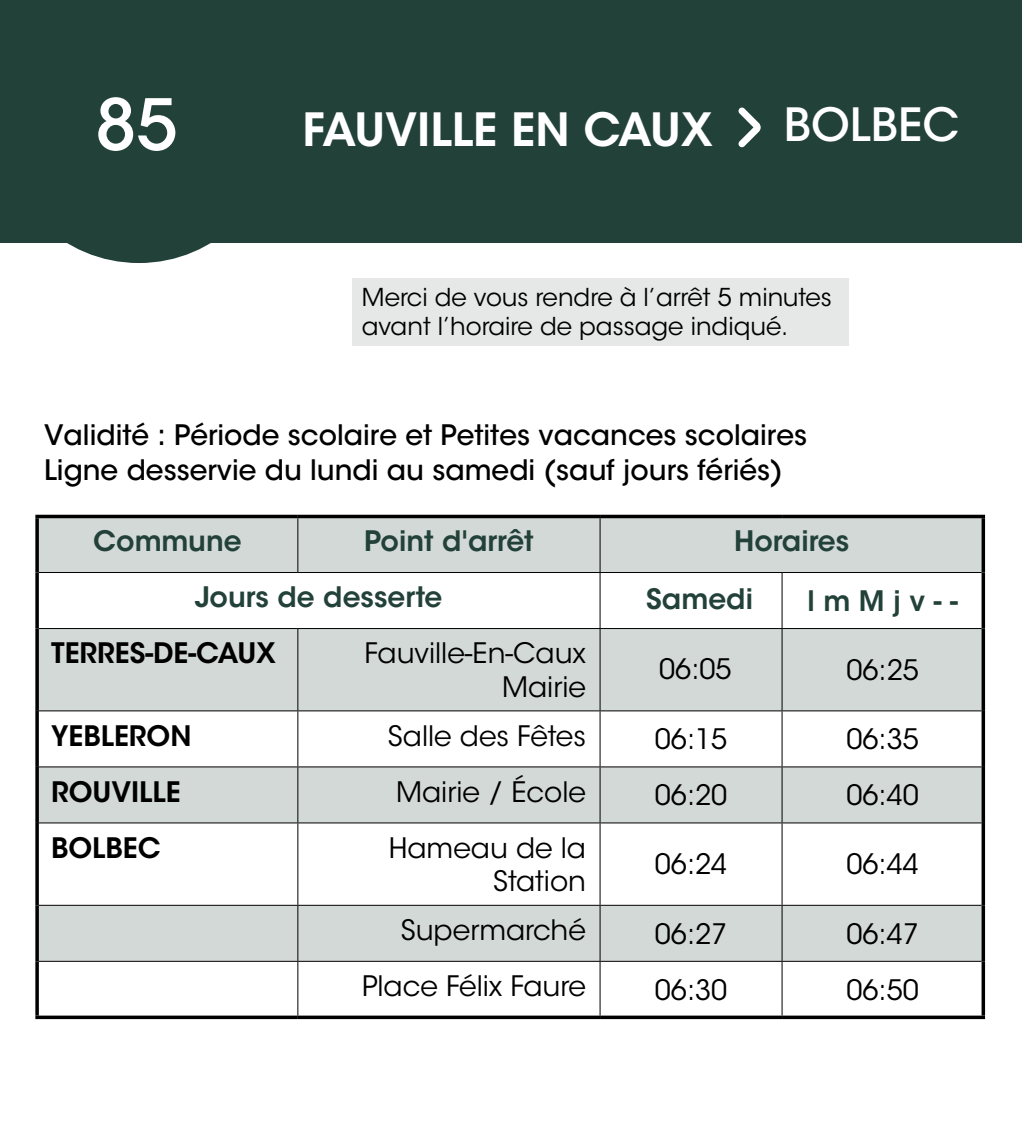
<style>
.page{position:relative;width:1022px;height:1125px;background:#fff}
.page>*{position:absolute;margin:0;border:0;box-sizing:border-box;transform-origin:0 0}
.t1{font:500 70px "ITC Avant Garde Std";color:#fff}
.t2{font:600 45.5px "ITC Avant Garde Std";color:#fff}
.t3{font:500 45.5px "ITC Avant Garde Std";color:#fff}
.t4{font:28px/33.6px "ITC Avant Garde Std";color:#000;text-align:right}
.t5{font:500 28px/35px "ITC Avant Garde Std";color:#000}
.t6{font:600 28px "ITC Avant Garde Std";color:#224139}
.t7{font:600 28px "ITC Avant Garde Std";color:#000}
.t8{font:24.5px/29.4px "ITC Avant Garde Std";color:#000}
</style>
<div class="page">
<div style="left:0;top:0;width:1022px;height:242px;background:#224139"></div>
<svg style="left:0;top:242px;width:278px;height:21px"></svg>
<svg style="left:738px;top:107px;width:23px;height:40px"></svg>
<div style="left:352px;top:278px;width:496px;height:67px;background:#e6e8e8"></div>
<svg style="left:39px;top:518px;width:943px;height:442px;fill:#d3d9d7"></svg>
<svg style="left:35px;top:514px;width:263px;height:4px"></svg>
<svg style="left:35px;top:518px;width:4px;height:54px"></svg>
<svg style="left:298px;top:514px;width:302px;height:4px"></svg>
<svg style="left:600px;top:514px;width:182px;height:4px"></svg>
<svg style="left:782px;top:514px;width:203px;height:4px"></svg>
<hr style="left:982px;top:518px;width:3px;height:54px;background:#000">
<svg style="left:35px;top:572px;width:4px;height:56px"></svg>
<hr style="left:982px;top:572px;width:3px;height:56px;background:#000">
<svg style="left:35px;top:628px;width:4px;height:83px"></svg>
<hr style="left:982px;top:628px;width:3px;height:83px;background:#000">
<svg style="left:35px;top:711px;width:4px;height:56px"></svg>
<hr style="left:982px;top:711px;width:3px;height:56px;background:#000">
<svg style="left:35px;top:767px;width:4px;height:56px"></svg>
<hr style="left:982px;top:767px;width:3px;height:56px;background:#000">
<svg style="left:35px;top:823px;width:4px;height:82px"></svg>
<hr style="left:982px;top:823px;width:3px;height:82px;background:#000">
<svg style="left:35px;top:905px;width:4px;height:56px"></svg>
<hr style="left:982px;top:905px;width:3px;height:56px;background:#000">
<svg style="left:35px;top:961px;width:4px;height:54px"></svg>
<hr style="left:982px;top:961px;width:3px;height:54px;background:#000">
<svg style="left:35px;top:1015px;width:263px;height:4px"></svg>
<svg style="left:298px;top:1015px;width:302px;height:4px"></svg>
<svg style="left:600px;top:1015px;width:182px;height:4px"></svg>
<svg style="left:782px;top:1015px;width:203px;height:4px"></svg>
<hr style="left:297px;top:518px;width:1px;height:54px;background:#000">
<hr style="left:599px;top:518px;width:2px;height:54px;background:#000">
<hr style="left:39px;top:572px;width:259px;height:1px;background:#000">
<hr style="left:298px;top:572px;width:302px;height:1px;background:#000">
<hr style="left:600px;top:572px;width:182px;height:1px;background:#000">
<hr style="left:599px;top:573px;width:2px;height:55px;background:#000">
<hr style="left:782px;top:572px;width:200px;height:1px;background:#000">
<hr style="left:781px;top:573px;width:2px;height:55px;background:#000">
<hr style="left:39px;top:628px;width:259px;height:1px;background:#000">
<hr style="left:298px;top:628px;width:302px;height:1px;background:#000">
<hr style="left:297px;top:629px;width:1px;height:81px;background:#000">
<hr style="left:600px;top:628px;width:182px;height:1px;background:#000">
<hr style="left:599px;top:629px;width:2px;height:81px;background:#000">
<hr style="left:782px;top:628px;width:200px;height:1px;background:#000">
<hr style="left:781px;top:629px;width:2px;height:81px;background:#000">
<hr style="left:39px;top:710px;width:259px;height:1px;background:#000">
<hr style="left:298px;top:710px;width:302px;height:1px;background:#000">
<hr style="left:297px;top:711px;width:1px;height:55px;background:#000">
<hr style="left:600px;top:710px;width:182px;height:1px;background:#000">
<hr style="left:599px;top:711px;width:2px;height:55px;background:#000">
<hr style="left:782px;top:710px;width:200px;height:1px;background:#000">
<hr style="left:781px;top:711px;width:2px;height:55px;background:#000">
<hr style="left:39px;top:766px;width:259px;height:1px;background:#000">
<hr style="left:298px;top:766px;width:302px;height:1px;background:#000">
<hr style="left:297px;top:767px;width:1px;height:55px;background:#000">
<hr style="left:600px;top:766px;width:182px;height:1px;background:#000">
<hr style="left:599px;top:767px;width:2px;height:55px;background:#000">
<hr style="left:782px;top:766px;width:200px;height:1px;background:#000">
<hr style="left:781px;top:767px;width:2px;height:55px;background:#000">
<hr style="left:39px;top:822px;width:259px;height:1px;background:#000">
<hr style="left:298px;top:822px;width:302px;height:1px;background:#000">
<hr style="left:297px;top:823px;width:1px;height:81px;background:#000">
<hr style="left:600px;top:822px;width:182px;height:1px;background:#000">
<hr style="left:599px;top:823px;width:2px;height:81px;background:#000">
<hr style="left:782px;top:822px;width:200px;height:1px;background:#000">
<hr style="left:781px;top:823px;width:2px;height:81px;background:#000">
<hr style="left:39px;top:904px;width:259px;height:1px;background:#000">
<hr style="left:298px;top:904px;width:302px;height:1px;background:#000">
<hr style="left:297px;top:905px;width:1px;height:55px;background:#000">
<hr style="left:600px;top:904px;width:182px;height:1px;background:#000">
<hr style="left:599px;top:905px;width:2px;height:55px;background:#000">
<hr style="left:782px;top:904px;width:200px;height:1px;background:#000">
<hr style="left:781px;top:905px;width:2px;height:55px;background:#000">
<hr style="left:39px;top:960px;width:259px;height:1px;background:#000">
<hr style="left:298px;top:960px;width:302px;height:1px;background:#000">
<hr style="left:297px;top:961px;width:1px;height:54px;background:#000">
<hr style="left:600px;top:960px;width:182px;height:1px;background:#000">
<hr style="left:599px;top:961px;width:2px;height:54px;background:#000">
<hr style="left:782px;top:960px;width:200px;height:1px;background:#000">
<hr style="left:781px;top:961px;width:2px;height:54px;background:#000">
<h1 class="t1" style="left:95px;top:81px;width:84px">85</h1>
<h2 class="t2" style="left:303px;top:100px;width:412px">FAUVILLE EN CAUX</h2>
<h2 class="t3" style="left:784px;top:96px;width:177px">BOLBEC</h2>
<p class="t8" style="left:362px;top:283px;width:471px">Merci de vous rendre à l’arrêt 5 minutes avant l’horaire de passage indiqué.</p>
<p class="t5" style="left:44px;top:417px;width:765px">Validité : Période scolaire et Petites vacances scolaires<br>Ligne desservie du lundi au samedi (sauf jours fériés)</p>
<p class="t6" style="left:93px;top:523px;width:150px">Commune</p>
<p class="t6" style="left:364px;top:523px;width:171px">Point d'arrêt</p>
<p class="t6" style="left:734px;top:523px;width:116px">Horaires</p>
<p class="t6" style="left:195px;top:579px;width:249px">Jours de desserte</p>
<p class="t6" style="left:808px;top:583px;width:152px">l m M j v - -</p>
<p class="t7" style="left:51px;top:635px;width:227px">TERRES-DE-CAUX</p>
<p class="t4" style="left:364px;top:636px;width:223px">Fauville-En-Caux<br>Mairie</p>
<p class="t6" style="left:646px;top:580px;width:108px">Samedi</p>
<p class="t4" style="left:659px;top:652px;width:74px">06:05</p>
<p class="t4" style="left:846px;top:653px;width:74px">06:25</p>
<p class="t7" style="left:51px;top:717px;width:142px">YEBLERON</p>
<p class="t4" style="left:388px;top:719px;width:200px">Salle des Fêtes</p>
<p class="t4" style="left:655px;top:722px;width:74px">06:15</p>
<p class="t4" style="left:846px;top:722px;width:74px">06:35</p>
<p class="t7" style="left:51px;top:773px;width:131px">ROUVILLE</p>
<p class="t4" style="left:396px;top:775px;width:191px">Mairie / École</p>
<p class="t4" style="left:655px;top:778px;width:74px">06:20</p>
<p class="t4" style="left:846px;top:778px;width:74px">06:40</p>
<p class="t7" style="left:51px;top:829px;width:111px">BOLBEC</p>
<p class="t4" style="left:389px;top:831px;width:199px">Hameau de la<br>Station</p>
<p class="t4" style="left:655px;top:848px;width:74px">06:24</p>
<p class="t4" style="left:846px;top:848px;width:74px">06:44</p>
<p class="t4" style="left:401px;top:913px;width:187px">Supermarché</p>
<p class="t4" style="left:655px;top:917px;width:74px">06:27</p>
<p class="t4" style="left:846px;top:917px;width:74px">06:47</p>
<p class="t4" style="left:362px;top:969px;width:225px">Place Félix Faure</p>
<p class="t4" style="left:655px;top:973px;width:74px">06:30</p>
<p class="t4" style="left:846px;top:973px;width:74px">06:50</p>
</div>
